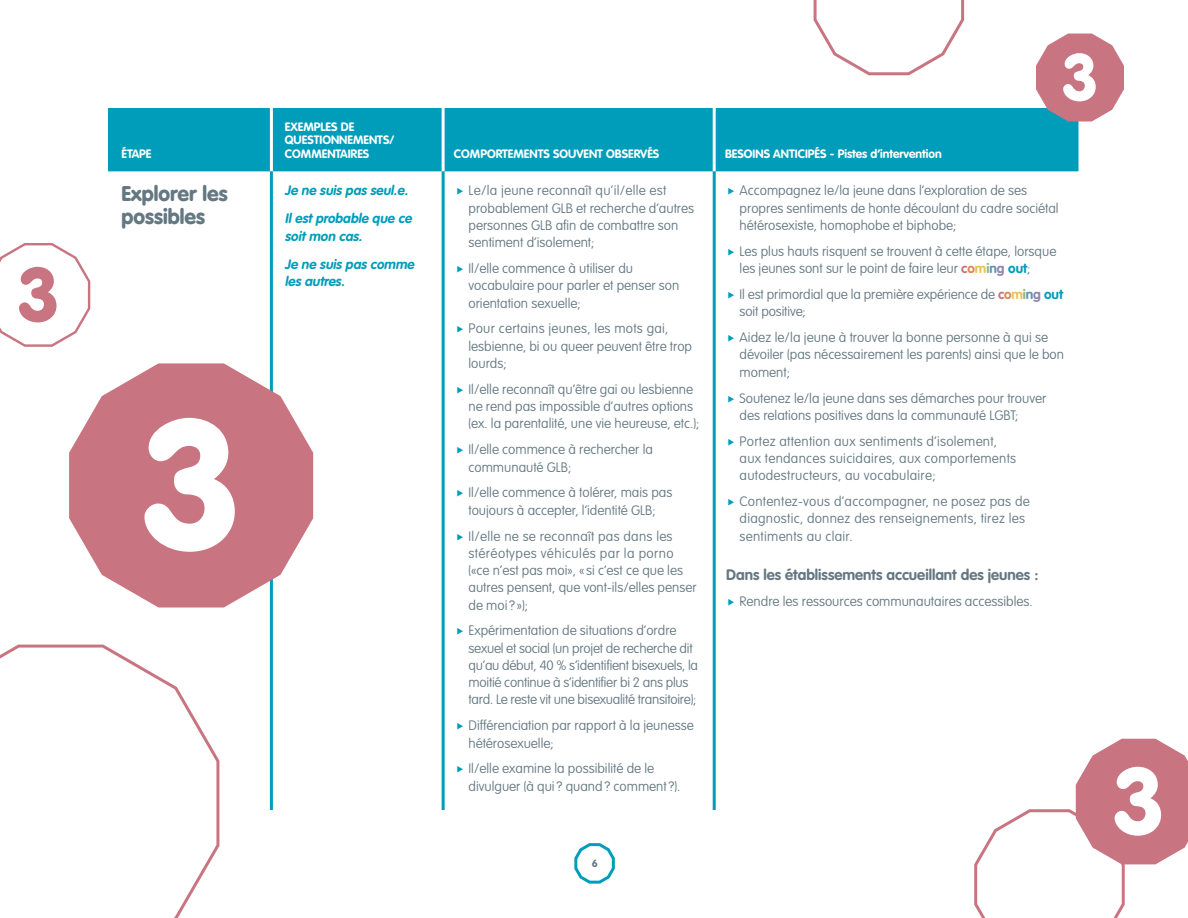
<style>
.page{position:relative;width:1188px;height:918px;background:#fff}
.page>*{position:absolute;margin:0;border:0;box-sizing:border-box;transform-origin:0 0}
.t1{font:900 180px "VAG Rounded";color:#fff}
.t2{font:900 92.7px "VAG Rounded";color:#fff}
.t3{font:900 74.7px "VAG Rounded";color:#c97481}
.t4{font:900 64.95px "VAG Rounded";color:#fff}
.t5{font:900 21px/22.5px "VAG Rounded";color:#647882}
.t6{font:700 15px "VAG Rounded";color:#647882}
.t7{font:100 13.5px/17.2px "VAG Rounded";color:#647882}
.t8{font:100 13.5px/17.2px "VAG Rounded";letter-spacing:.02em;color:#647882}
.t9{font:100 13.5px/17.2px "VAG Rounded";letter-spacing:-.02em;color:#647882}
.t10{font:italic 700 13.5px/28px "VAG Rounded";color:#009dba}
.t11{font:700 12px/13.5px "VAG Rounded";color:#fff}
.t12{font:700 10.5px "VAG Rounded";color:#647882}
.s1{font-weight:700;color:#c97481}
.s2{font-weight:700;color:#df8751}
.s3{font-weight:700;color:#e8c254}
.s4{font-weight:700;color:#89b679}
.s5{font-weight:700;color:#5d93b5}
.s6{font-weight:700;color:#9185b0}
.s7{font-weight:700;color:#009dba}
</style>
<div class="page">
<svg style="left:574px;top:843px;width:41px;height:41px"></svg>
<div style="left:108px;top:108px;width:970px;height:63px;background:#009dba"></div>
<hr style="left:270px;top:108px;width:3px;height:63px;background:#fff">
<hr style="left:442px;top:108px;width:3px;height:63px;background:#fff">
<hr style="left:713px;top:108px;width:3px;height:63px;background:#fff">
<hr style="left:270px;top:171px;width:3px;height:639px;background:#009dba">
<hr style="left:442px;top:171px;width:3px;height:639px;background:#009dba">
<hr style="left:713px;top:171px;width:3px;height:639px;background:#009dba">
<svg style="left:69px;top:363px;width:244px;height:245px;fill:#c97481"></svg>
<svg style="left:0;top:644px;width:220px;height:274px"></svg>
<svg style="left:813px;top:0;width:152px;height:76px"></svg>
<svg style="left:974px;top:739px;width:214px;height:179px"></svg>
<svg style="left:0;top:243px;width:91px;height:104px"></svg>
<svg style="left:1036px;top:34px;width:88px;height:88px"></svg>
<h3 class="t3" style="left:19px;top:250px;width:40px">3</h3>
<p class="t11" style="left:122px;top:147px;width:32px">ÉTAPE</p>
<p class="t11" style="left:285px;top:120px;width:111px">EXEMPLES DE<br>QUESTIONNEMENTS/<br>COMMENTAIRES</p>
<h3 class="t5" style="left:122px;top:182px;width:108px">Explorer les possibles</h3>
<p class="t10" style="left:285px;top:177px;width:131px">Je ne suis pas seul.e.<br>Il est probable que ce</p>
<p class="t10" style="left:285px;top:222px;width:133px">soit mon cas.<br>Je ne suis pas comme</p>
<p class="t10" style="left:285px;top:267px;width:64px">les autres.</p>
<h1 class="t1" style="left:144px;top:377px;width:95px">3</h1>
<p class="t11" style="left:454px;top:147px;width:207px">COMPORTEMENTS SOUVENT OBSERVÉS</p>
<p class="t11" style="left:725px;top:147px;width:218px">BESOINS ANTICIPÉS - Pistes d’intervention</p>
<h3 class="t4" style="left:1063px;top:38px;width:35px">3</h3>
<p class="t7" style="left:469px;top:182px;width:227px">Le/la jeune reconnaît qu’il/elle est probablement GLB et recherche d’autres personnes GLB afin de combattre son sentiment d’isolement;</p>
<p class="t7" style="left:469px;top:260px;width:212px">Il/elle commence à utiliser du vocabulaire pour parler et penser son orientation sexuelle;</p>
<p class="t7" style="left:469px;top:320px;width:225px">Pour certains jeunes, les mots gai, lesbienne, bi ou queer peuvent être trop lourds;</p>
<p class="t7" style="left:469px;top:380px;width:232px">Il/elle reconnaît qu’être gai ou lesbienne ne rend pas impossible d’autres options (ex. la parentalité, une vie heureuse, etc.);</p>
<p class="t7" style="left:469px;top:441px;width:186px">Il/elle commence à rechercher la communauté GLB;</p>
<p class="t7" style="left:469px;top:484px;width:205px">Il/elle commence à tolérer, mais pas toujours à accepter, l’identité GLB;</p>
<p class="t8" style="left:469px;top:527px;width:230px">Il/elle ne se reconnaît pas dans les stéréotypes véhiculés par la porno («ce n’est pas moi», « si c’est ce que les autres pensent, que vont-ils/elles penser de moi ? »);</p>
<p class="t9" style="left:469px;top:622px;width:231px">Expérimentation de situations d’ordre sexuel et social (un projet de recherche dit qu’au début, 40 % s’identifient bisexuels, la moitié continue à s’identifier bi 2 ans plus tard. Le reste vit une bisexualité transitoire);</p>
<p class="t7" style="left:469px;top:717px;width:227px">Différenciation par rapport à la jeunesse hétérosexuelle;</p>
<p class="t7" style="left:469px;top:760px;width:213px">Il/elle examine la possibilité de le divulguer (à qui ? quand? comment ?).</p>
<p class="t12" style="left:592px;top:857px;width:8px">6</p>
<p class="t7" style="left:740px;top:182px;width:321px">Accompagnez le/la jeune dans l’exploration de ses propres sentiments de honte découlant du cadre sociétal hétérosexiste, homophobe et biphobe;</p>
<p class="t7" style="left:740px;top:242px;width:318px">Les plus hauts risquent se trouvent à cette étape, lorsque les jeunes sont sur le point de faire leur <span class="s1">c</span><span class="s2">o</span><span class="s3">m</span><span class="s4">i</span><span class="s5">n</span><span class="s6">g</span> <span class="s7">out</span>;</p>
<p class="t7" style="left:740px;top:286px;width:325px">Il est primordial que la première expérience de <span class="s1">c</span><span class="s2">o</span><span class="s3">m</span><span class="s4">i</span><span class="s5">n</span><span class="s6">g</span> <span class="s7">out </span>soit positive;</p>
<p class="t7" style="left:740px;top:329px;width:326px">Aidez le/la jeune à trouver la bonne personne à qui se dévoiler (pas nécessairement les parents) ainsi que le bon moment;</p>
<p class="t7" style="left:740px;top:389px;width:308px">Soutenez le/la jeune dans ses démarches pour trouver des relations positives dans la communauté LGBT;</p>
<p class="t8" style="left:740px;top:432px;width:278px">Portez attention aux sentiments d’isolement, aux tendances suicidaires, aux comportements autodestructeurs, au vocabulaire;</p>
<p class="t8" style="left:740px;top:493px;width:292px">Contentez-vous d’accompagner, ne posez pas de diagnostic, donnez des renseignements, tirez les sentiments au clair.</p>
<p class="t6" style="left:726px;top:566px;width:314px">Dans les établissements accueillant des jeunes :</p>
<p class="t7" style="left:740px;top:592px;width:295px">Rendre les ressources communautaires accessibles.</p>
<h2 class="t2" style="left:1115px;top:746px;width:50px">3</h2>
</div>
